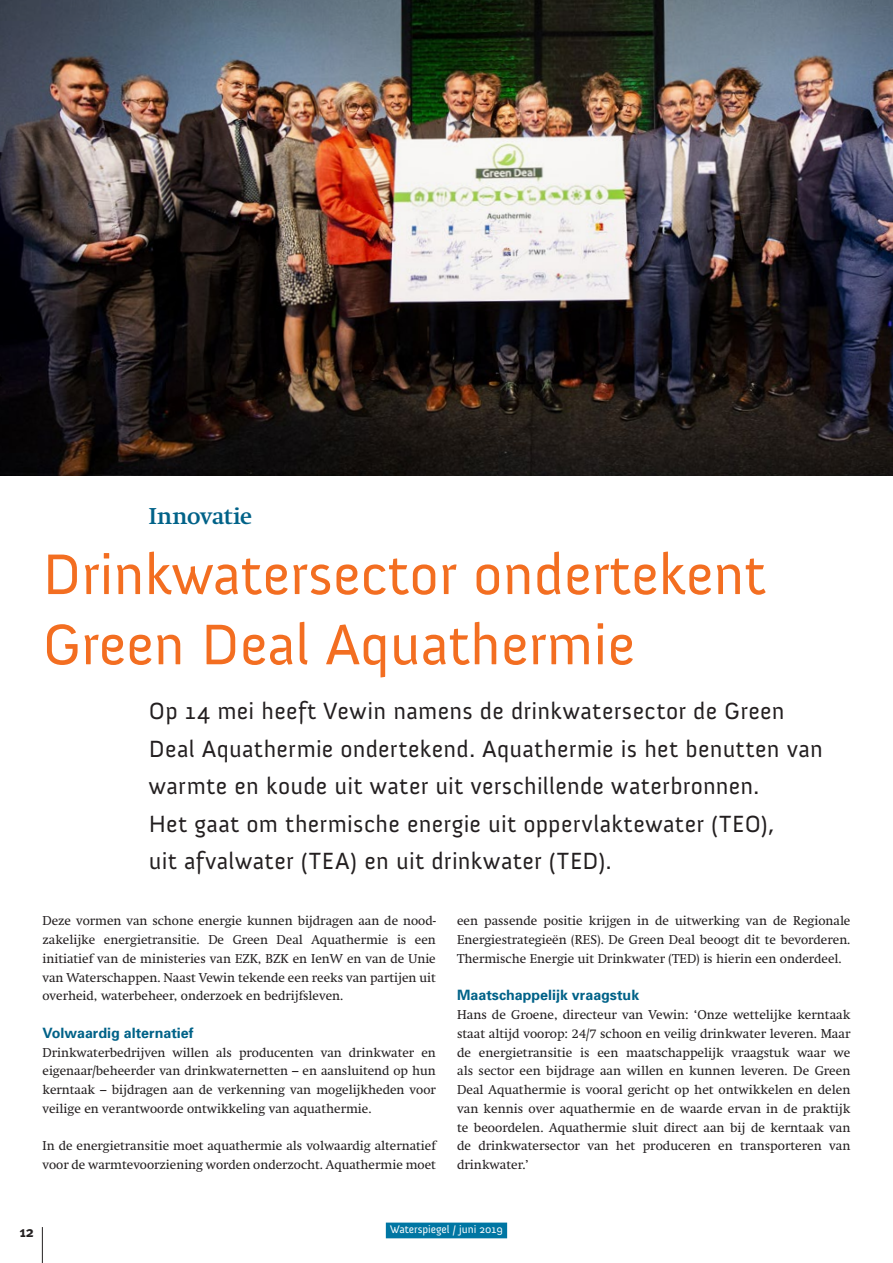
<style>
.page{position:relative;width:893px;height:1263px;background:#fff}
.page>*{position:absolute;margin:0;border:0;box-sizing:border-box;transform-origin:0 0}
.t1{font:58.5px/70.2px "Anivers";color:#f36e21}
.t2{font:24px/37.5px "Anivers";letter-spacing:.015em;color:#231f20}
.t3{font:700 22.5px "Swift";letter-spacing:-.01em;color:#006288}
.t4{font:700 15px "Meta Plus";color:#231f20}
.t5{font:700 14.25px "Univers";color:#006288}
.t6{font:12.75px/18.8px "Swift";color:#231f20;text-align:justify}
.t7{font:11.25px "Anivers";color:#fff}
</style>
<div class="page">
<hr style="left:42px;top:1227px;width:1px;height:36px;background:#231f20">
<div style="left:386px;top:1222px;width:121px;height:16px;background:#0076a3"></div>
<img style="left:0;top:0;width:893px;height:475px">
<h3 class="t3" style="left:149px;top:503px;width:105px">Innovatie</h3>
<h1 class="t1" style="left:43px;top:540px;width:725px">Drinkwatersector ondertekent<br>Green Deal Aquathermie</h1>
<p class="t2" style="left:149px;top:693px;width:676px">Op 14 mei heeft Vewin namens de drinkwatersector de Green Deal Aquathermie ondertekend. Aquathermie is het benutten van warmte en koude uit water uit verschillende waterbronnen.<br>Het gaat om thermische energie uit oppervlaktewater (TEO),<br>uit afvalwater (TEA) en uit drinkwater (TED).</p>
<p class="t6" style="left:43px;top:912px;width:395px">Deze vormen van schone energie kunnen bijdragen aan de nood&shy;zakelijke energietransitie. De Green Deal Aquathermie is een initiatief van de ministeries van EZK, BZK en IenW en van de Unie van Waterschappen. Naast Vewin tekende een reeks van partijen uit overheid, waterbeheer, onderzoek en bedrijfsleven.</p>
<p class="t5" style="left:43px;top:1024px;width:152px">Volwaardig alternatief</p>
<p class="t6" style="left:43px;top:1043px;width:395px">Drinkwaterbedrijven willen als producenten van drinkwater en eigenaar/beheerder van drinkwaternetten – en aansluitend op hun kerntaak – bijdragen aan de verkenning van mogelijkheden voor veilige en verantwoorde ontwikkeling van aquathermie.</p>
<p class="t6" style="left:43px;top:1137px;width:395px">In de energietransitie moet aquathermie als volwaardig alternatief voor de warmtevoorziening worden onderzocht. Aquathermie moet</p>
<p class="t6" style="left:457px;top:912px;width:395px">een passende positie krijgen in de uitwerking van de Regionale Energiestrategieën (RES). De Green Deal beoogt dit te bevorderen.<br>Thermische Energie uit Drinkwater (TED) is hierin een onderdeel.</p>
<p class="t5" style="left:457px;top:986px;width:184px">Maatschappelijk vraagstuk</p>
<p class="t6" style="left:457px;top:1005px;width:395px">Hans de Groene, directeur van Vewin: ‘Onze wettelijke kerntaak staat altijd voorop: 24/7 schoon en veilig drinkwater leveren. Maar de energietransitie is een maatschappelijk vraagstuk waar we als sector een bijdrage aan willen en kunnen leveren. De Green Deal Aquathermie is vooral gericht op het ontwikkelen en delen van kennis over aquathermie en de waarde ervan in de praktijk te beoordelen. Aquathermie sluit direct aan bij de kerntaak van de drinkwatersector van het produceren en transporteren van drinkwater.’</p>
<p class="t4" style="left:20px;top:1223px;width:16px">12</p>
<p class="t7" style="left:390px;top:1223px;width:114px">Waterspiegel / juni 2019</p>
</div>
